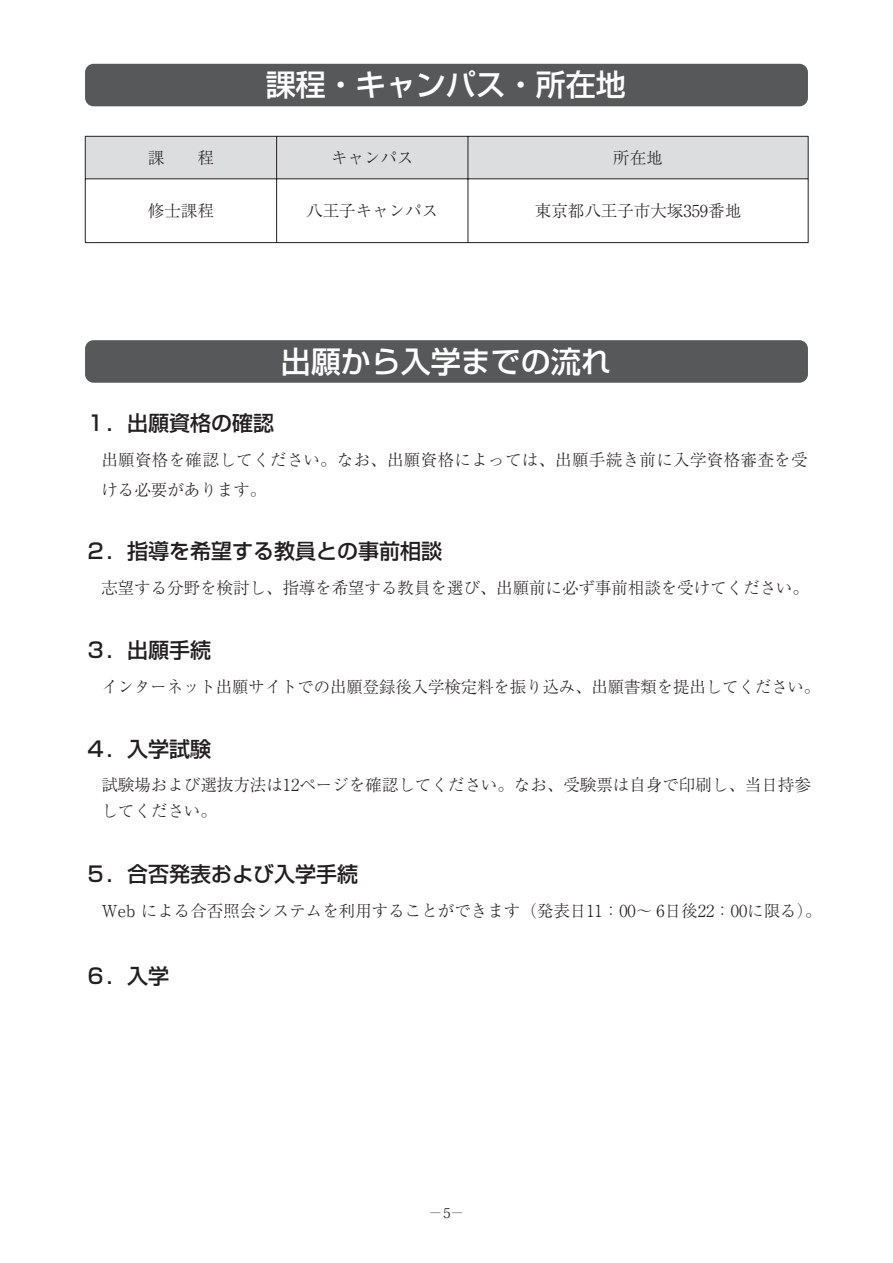
<style>
.page{position:relative;width:893px;height:1263px;background:#fff}
.page>*{position:absolute;margin:0;border:0;box-sizing:border-box;transform-origin:0 0}
.t1{font:30px "Shin Go Pro Medium 90 msp RKSJ H";color:#fff}
.t2{font:21px "Shin Go Pro Medium 90 msp RKSJ H";color:#231f20}
.t3{font:16.5px/25.5px "Ryumin Pro Light 90 msp RKSJ H";color:#231f20}
.t4{font:16.5px/30px "Ryumin Pro Light 90 msp RKSJ H";letter-spacing:.02em;color:#231f20}
.t5{font:13.5px "Koz Min Pro";color:#231f20;scale:1.5 1}
.t6{font:13.5px "Koz Min Pro Regular 90 msp RKSJ H";color:#231f20}
</style>
<div class="page">
<div style="left:85px;top:64px;width:723px;height:42px;background:#57585a;border-radius:9px"></div>
<div style="left:85px;top:340px;width:723px;height:43px;background:#57585a;border-radius:9px"></div>
<div style="left:86px;top:137px;width:722px;height:42px;background:#dcdddf"></div>
<hr style="left:85px;top:136px;width:192px;height:1px;background:#231f20">
<hr style="left:85px;top:137px;width:1px;height:42px;background:#231f20">
<hr style="left:277px;top:136px;width:191px;height:1px;background:#231f20">
<hr style="left:276px;top:137px;width:1px;height:42px;background:#231f20">
<hr style="left:468px;top:136px;width:340px;height:1px;background:#231f20">
<hr style="left:468px;top:137px;width:1px;height:42px;background:#231f20">
<hr style="left:808px;top:137px;width:1px;height:42px;background:#231f20">
<hr style="left:85px;top:179px;width:192px;height:1px;background:#231f20">
<hr style="left:85px;top:179px;width:1px;height:63px;background:#231f20">
<hr style="left:277px;top:179px;width:191px;height:1px;background:#231f20">
<hr style="left:276px;top:179px;width:1px;height:63px;background:#231f20">
<hr style="left:468px;top:179px;width:340px;height:1px;background:#231f20">
<hr style="left:468px;top:179px;width:1px;height:63px;background:#231f20">
<hr style="left:808px;top:179px;width:1px;height:63px;background:#231f20">
<hr style="left:85px;top:242px;width:192px;height:1px;background:#231f20">
<hr style="left:277px;top:242px;width:191px;height:1px;background:#231f20">
<hr style="left:468px;top:242px;width:340px;height:1px;background:#231f20">
<h1 class="t1" style="left:266px;top:60px;width:361px">課程・キャンパス・所在地</h1>
<p class="t3" style="left:148px;top:144px;width:67px">課　　程</p>
<p class="t3" style="left:331px;top:144px;width:84px">キャンパス</p>
<p class="t3" style="left:613px;top:144px;width:51px">所在地</p>
<p class="t3" style="left:148px;top:197px;width:67px">修士課程</p>
<p class="t3" style="left:306px;top:197px;width:133px">八王子キャンパス</p>
<p class="t3" style="left:535px;top:197px;width:208px">東京都八王子市大塚359番地</p>
<h1 class="t1" style="left:281px;top:337px;width:331px">出願から入学までの流れ</h1>
<p class="t2" style="left:85px;top:406px;width:190px">１．出願資格の確認</p>
<p class="t4" style="left:101px;top:443px;width:708px">出願資格を確認してください。なお、出願資格によっては、出願手続き前に入学資格審査を受ける必要があります。</p>
<p class="t2" style="left:85px;top:534px;width:358px">２．指導を希望する教員との事前相談</p>
<p class="t3" style="left:101px;top:574px;width:709px">志望する分野を検討し、指導を希望する教員を選び、出願前に必ず事前相談を受けてください。</p>
<p class="t2" style="left:85px;top:633px;width:127px">３．出願手続</p>
<p class="t3" style="left:101px;top:672px;width:720px">インターネット出願サイトでの出願登録後入学検定料を振り込み、出願書類を提出してください。</p>
<p class="t2" style="left:85px;top:731px;width:127px">４．入学試験</p>
<p class="t3" style="left:101px;top:771px;width:711px">試験場および選抜方法は12ページを確認してください。なお、受験票は自身で印刷し、当日持参してください。</p>
<p class="t2" style="left:85px;top:857px;width:274px">５．合否発表および入学手続</p>
<p class="t3" style="left:101px;top:896px;width:722px">Web による合否照会システムを利用することができます（発表日11：00～ 6日後22：00に限る）。</p>
<p class="t2" style="left:85px;top:958px;width:85px">６．入学</p>
<p class="t5" style="left:430px;top:1203px;width:23px">―5―</p>
<p class="t6" style="left:429px;top:1203px;width:37px">－ －</p>
</div>
